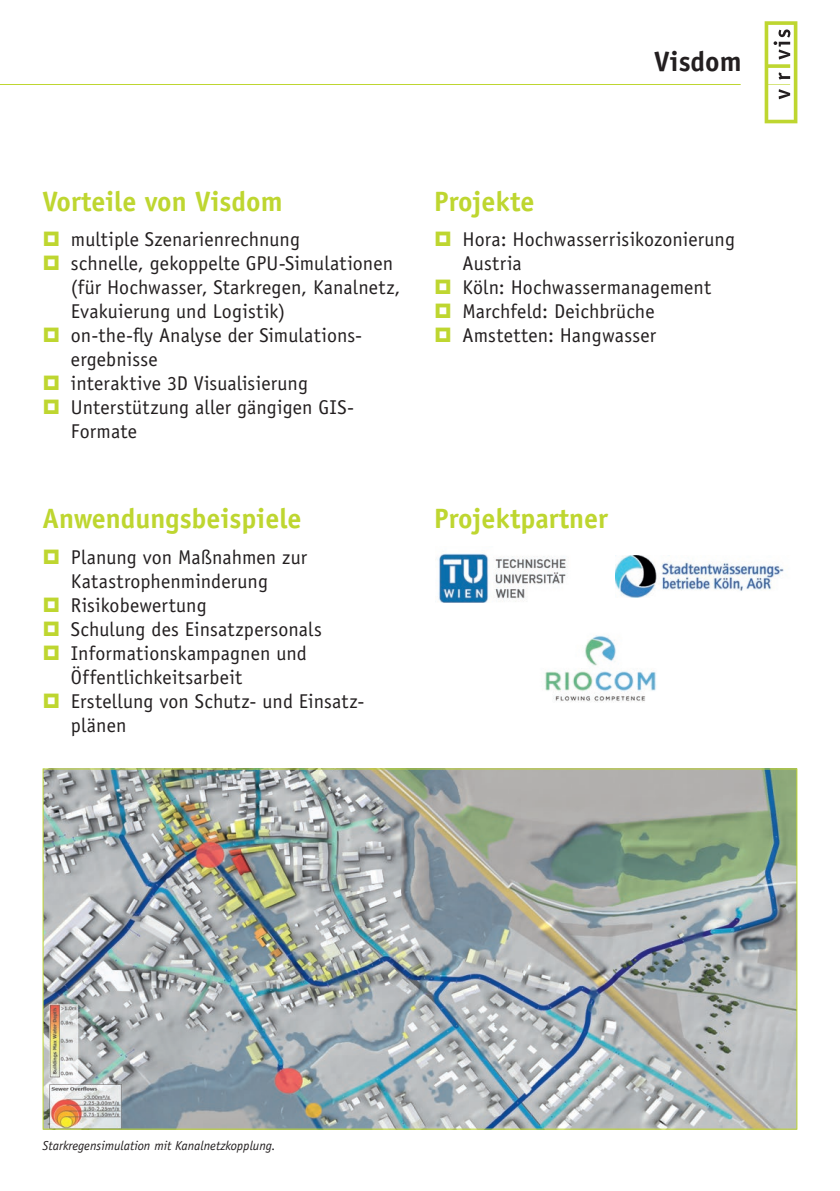
<style>
.page{position:relative;width:840px;height:1191px;background:#fff}
.page>*{position:absolute;margin:0;border:0;box-sizing:border-box;transform-origin:0 0}
.t1{font:700 28px "Officina Sans Std";color:#bed630}
.t2{font:700 28px "Officina Sans Std";color:#231f20}
.t3{font:20px/24px "Officina Sans Std";letter-spacing:.005em;color:#231f20}
.t4{font:italic 13px "Officina Sans Std";color:#231f20}
</style>
<div class="page">
<img style="left:45px;top:770px;width:750px;height:357px">
<img style="left:437px;top:553px;width:130px;height:49px">
<img style="left:615px;top:556px;width:169px;height:41px">
<img style="left:545px;top:635px;width:111px;height:67px">
<svg style="left:764px;top:21px;width:33px;height:102px"></svg>
<hr style="left:0;top:84px;width:740px;height:1px;background:#bed630">
<h1 class="t2" style="left:654px;top:44px;width:89px">Visdom</h1>
<h1 class="t1" style="left:43px;top:184px;width:241px">Vorteile von Visdom</h1>
<p class="t3" style="left:71px;top:228px;width:331px">multiple Szenarienrechnung<br>schnelle, gekoppelte GPU-Simulationen (für Hochwasser, Starkregen, Kanalnetz,<br>Evakuierung und Logistik)<br>on-the-fly Analyse der Simulations&shy;ergebnisse<br>interaktive 3D Visualisierung<br>Unterstützung aller gängigen GIS-<br>Formate</p>
<h1 class="t1" style="left:43px;top:501px;width:260px">Anwendungsbeispiele</h1>
<p class="t3" style="left:71px;top:545px;width:293px">Planung von Maßnahmen zur<br>Katastrophenminderung<br>Risikobewertung<br>Schulung des Einsatzpersonals<br>Informationskampagnen und<br>Öffentlichkeitsarbeit<br>Erstellung von Schutz- und Einsatz&shy;plänen</p>
<h1 class="t1" style="left:434px;top:184px;width:102px">Projekte</h1>
<p class="t3" style="left:462px;top:228px;width:274px">Hora: Hochwasserrisikozonierung<br>Austria<br>Köln: Hochwassermanagement<br>Marchfeld: Deichbrüche<br>Amstetten: Hangwasser</p>
<h1 class="t1" style="left:434px;top:501px;width:175px">Projektpartner</h1>
<p class="t4" style="left:43px;top:1138px;width:234px">Starkregensimulation mit Kanalnetzkopplung.</p>
</div>
